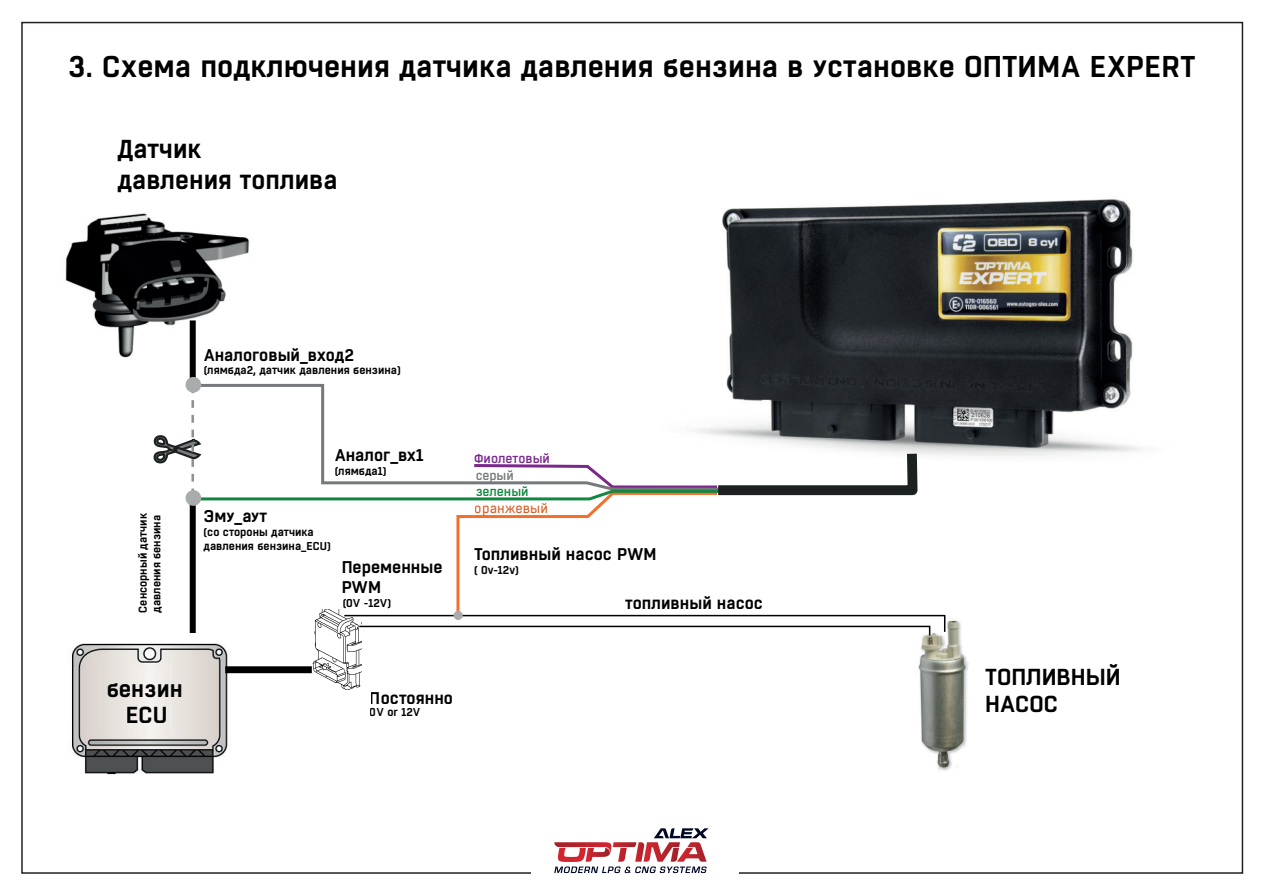
<style>
.page{position:relative;width:1263px;height:893px;background:#fff}
.page>*{position:absolute;margin:0;border:0;box-sizing:border-box;transform-origin:0 0}
.t1{font:600 30px "Boxed";color:#000001}
.t2{font:600 25.8px/31px "Boxed";color:#000001}
.t3{font:600 23.1px/25.2px "Boxed";color:#000001;text-align:center}
.t4{font:600 16.95px/20.2px "Boxed";color:#000001}
.t5{font:13.35px "Boxed";color:#d65f26}
.t6{font:500 13.05px "Boxed";color:#7a298b}
.t7{font:500 13.05px "Boxed";color:#138641}
.t8{font:500 13.05px "Boxed";color:#76797b}
.t9{font:600 11.4px/13.6px "Boxed";color:#000001}
</style>
<div class="page">
<svg style="left:554px;top:828px;width:155px;height:45px"></svg>
<img style="left:722px;top:199px;width:420px;height:258px">
<img style="left:65px;top:213px;width:185px;height:167px">
<img style="left:918px;top:620px;width:51px;height:151px">
<svg style="left:201px;top:382px;width:523px;height:3px"></svg>
<div style="left:190px;top:320px;width:6px;height:65px;background:#000001"></div>
<img style="left:71px;top:643px;width:165px;height:132px">
<img style="left:312px;top:637px;width:50px;height:53px">
<div style="left:225px;top:666px;width:87px;height:7px;background:#000001"></div>
<div style="left:186px;top:377px;width:15px;height:16px;border:8px solid #a8acac;border-radius:50%"></div>
<svg style="left:153px;top:385px;width:793px;height:252px"></svg>
<h1 class="t1" style="left:68px;top:47px;width:1129px">3. Схема подключения датчика давления бензина в установке ОПТИМА EXPERT</h1>
<h2 class="t2" style="left:117px;top:135px;width:221px">Датчик<br>давления топлива</h2>
<h3 class="t4" style="left:204px;top:345px;width:152px">Аналоговый_вход2</h3>
<p class="t9" style="left:204px;top:364px;width:199px">(лямбда2, датчик давления бензина)</p>
<p class="t9" style="left:136px;top:613px;width:101px;rotate:-90deg">Сенсорный датчик давления бензина</p>
<h3 class="t4" style="left:335px;top:445px;width:91px">Аналог_вх1</h3>
<p class="t9" style="left:335px;top:464px;width:53px">(лямбда1)</p>
<h3 class="t4" style="left:204px;top:507px;width:65px">Эму_аут</h3>
<p class="t9" style="left:204px;top:526px;width:129px">(со стороны датчика давления бензина_ECU)</p>
<h3 class="t4" style="left:342px;top:558px;width:102px">Переменные<br>PWM</h3>
<p class="t9" style="left:343px;top:596px;width:50px">(0V -12V)</p>
<p class="t6" style="left:474px;top:450px;width:77px">Фиолетовый</p>
<p class="t8" style="left:475px;top:467px;width:40px">серый</p>
<p class="t7" style="left:475px;top:483px;width:55px">зеленый</p>
<p class="t5" style="left:475px;top:500px;width:75px">оранжевый</p>
<h3 class="t4" style="left:474px;top:545px;width:184px">Топливный насос PWM</h3>
<p class="t9" style="left:474px;top:563px;width:46px">( 0v-12v)</p>
<h3 class="t4" style="left:625px;top:593px;width:139px">топливный насос</h3>
<h3 class="t3" style="left:106px;top:678px;width:78px">бензин<br>ECU</h3>
<h3 class="t4" style="left:370px;top:688px;width:85px">Постоянно</h3>
<p class="t9" style="left:370px;top:706px;width:52px">0V or 12V</p>
<h3 class="t3" style="left:985px;top:664px;width:137px;line-height:27.8px;text-align:left">ТОПЛИВНЫЙ<br>НАСОС</h3>
</div>
